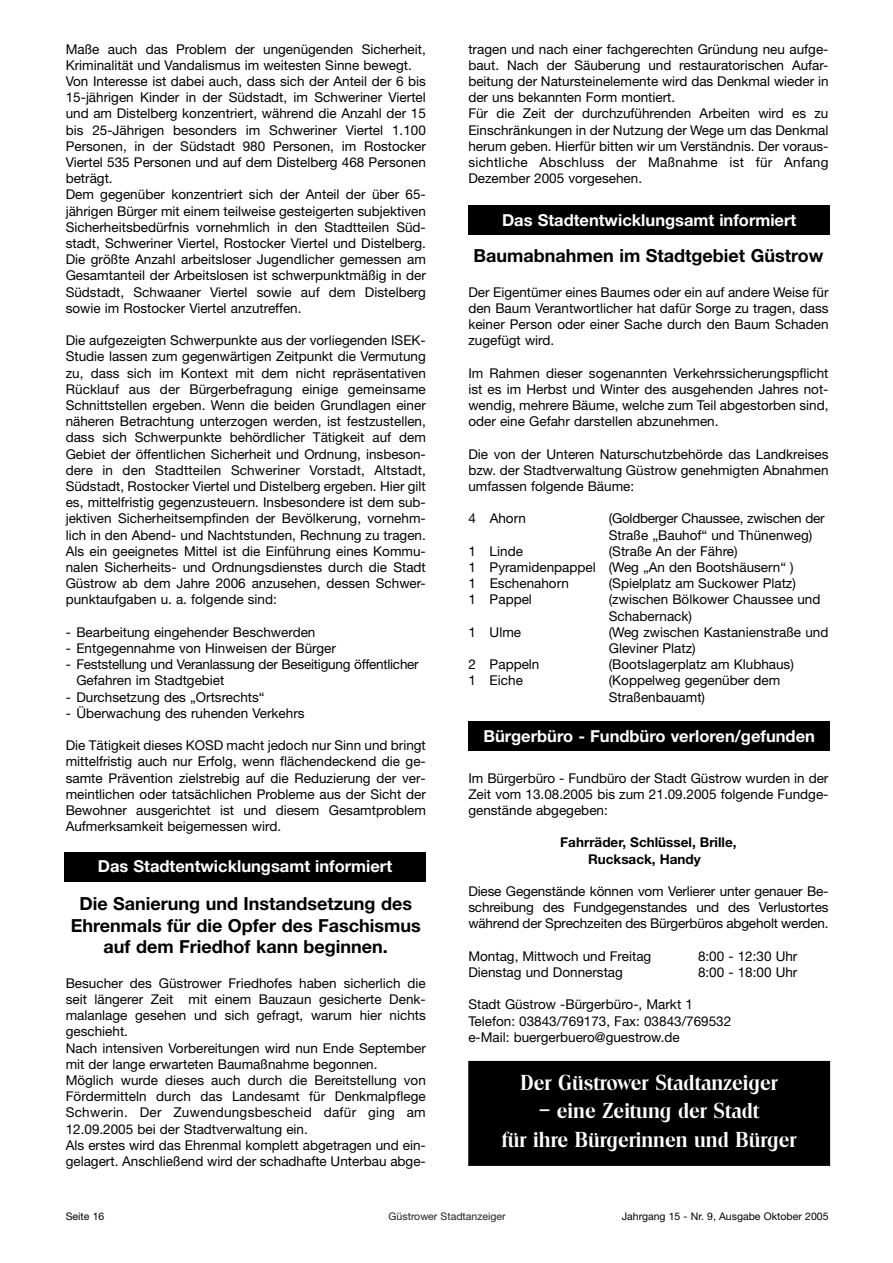
<style>
.page{position:relative;width:893px;height:1263px;background:#fff}
.page>*{position:absolute;margin:0;border:0;box-sizing:border-box;transform-origin:0 0}
.t1{font:600 21px/28.5px "Toledo";color:#fff;text-align:center}
.t2{font:700 18px/21.6px "Helvetica Neue";color:#000;text-align:center}
.t3{font:700 16.5px "Helvetica Neue";color:#fff}
.t4{font:13.5px/16.2px "Helvetica Neue";color:#000}
.t5{font:700 13.5px/16.2px "Helvetica Neue";color:#000;text-align:center}
.t6{font:10.5px "Helvetica Neue";color:#000}
.t7{font:10.5px "Helvetica Neue";color:#231f20}
</style>
<div class="page">
<div style="left:64px;top:852px;width:362px;height:29px;background:#000"></div>
<div style="left:468px;top:205px;width:362px;height:30px;background:#000"></div>
<div style="left:468px;top:721px;width:362px;height:30px;background:#000"></div>
<div style="left:469px;top:1062px;width:360px;height:103px;background:#000"></div>
<div style="left:468px;top:1061px;width:362px;height:105px;border:1px solid #000"></div>
<p class="t4" style="left:66px;top:42px;width:361px">Maße auch das Problem der ungenügenden Sicherheit, Kriminalität und Vandalismus im weitesten Sinne bewegt.<br>Von Interesse ist dabei auch, dass sich der Anteil der 6 bis 15-jährigen Kinder in der Südstadt, im Schweriner Viertel und am Distelberg konzentriert, während die Anzahl der 15 bis 25-Jährigen besonders im Schweriner Viertel 1.100<br>Personen, in der Südstadt 980 Personen, im Rostocker Viertel 535 Personen und auf dem Distelberg 468 Personen beträgt.<br>Dem gegenüber konzentriert sich der Anteil der über 65- jährigen Bürger mit einem teilweise gesteigerten subjektiven Sicherheitsbedürfnis vornehmlich in den Stadtteilen Süd&shy;stadt, Schweriner Viertel, Rostocker Viertel und Distelberg.<br>Die größte Anzahl arbeitsloser Jugendlicher gemessen am Gesamtanteil der Arbeitslosen ist schwerpunktmäßig in der Südstadt, Schwaaner Viertel sowie auf dem Distelberg sowie im Rostocker Viertel anzutreffen.</p>
<p class="t4" style="left:66px;top:334px;width:361px;text-align:justify">Die aufgezeigten Schwerpunkte aus der vorliegenden ISEK-Studie lassen zum gegenwärtigen Zeitpunkt die Vermutung zu, dass sich im Kontext mit dem nicht repräsentativen Rücklauf aus der Bürgerbefragung einige gemeinsame Schnittstellen ergeben. Wenn die beiden Grundlagen einer näheren Betrachtung unterzogen werden, ist festzustellen, dass sich Schwerpunkte behördlicher Tätigkeit auf dem Gebiet der öffentlichen Sicherheit und Ordnung, insbeson&shy;dere in den Stadtteilen Schweriner Vorstadt, Altstadt, Südstadt, Rostocker Viertel und Distelberg ergeben. Hier gilt es, mittelfristig gegenzusteuern. Insbesondere ist dem sub&shy;jektiven Sicherheitsempfinden der Bevölkerung, vornehm&shy;lich in den Abend- und Nachtstunden, Rechnung zu tragen.<br>Als ein geeignetes Mittel ist die Einführung eines Kommu&shy;nalen Sicherheits- und Ordnungsdienstes durch die Stadt Güstrow ab dem Jahre 2006 anzusehen, dessen Schwer&shy;punktaufgaben u. a. folgende sind:</p>
<p class="t4" style="left:66px;top:625px;width:251px">- Bearbeitung eingehender Beschwerden</p>
<p class="t4" style="left:66px;top:641px;width:271px">- Entgegennahme von Hinweisen der Bürger</p>
<p class="t4" style="left:76px;top:658px;width:344px;text-indent:-11px">- Feststellung und Veranlassung der Beseitigung öffentlicher<br>Gefahren im Stadtgebiet</p>
<p class="t4" style="left:66px;top:690px;width:200px">- Durchsetzung des „Ortsrechts“</p>
<p class="t4" style="left:66px;top:706px;width:240px">- Überwachung des ruhenden Verkehrs</p>
<p class="t4" style="left:66px;top:739px;width:361px;text-align:justify">Die Tätigkeit dieses KOSD macht jedoch nur Sinn und bringt mittelfristig auch nur Erfolg, wenn flächendeckend die ge&shy;samte Prävention zielstrebig auf die Reduzierung der ver&shy;meintlichen oder tatsächlichen Probleme aus der Sicht der Bewohner ausgerichtet ist und diesem Gesamtproblem Aufmerksamkeit beigemessen wird.</p>
<p class="t3" style="left:98px;top:861px;width:296px">Das Stadtentwicklungsamt informiert</p>
<h2 class="t2" style="left:71px;top:894px;width:352px">Die Sanierung und Instandsetzung des<br>Ehrenmals für die Opfer des Faschismus auf dem Friedhof kann beginnen.</h2>
<p class="t4" style="left:66px;top:976px;width:361px">Besucher des Güstrower Friedhofes haben sicherlich die seit längerer Zeit mit einem Bauzaun gesicherte Denk&shy;malanlage gesehen und sich gefragt, warum hier nichts geschieht.<br>Nach intensiven Vorbereitungen wird nun Ende September mit der lange erwarteten Baumaßnahme begonnen.<br>Möglich wurde dieses auch durch die Bereitstellung von Fördermitteln durch das Landesamt für Denkmalpflege Schwerin. Der Zuwendungsbescheid dafür ging am 12.09.2005 bei der Stadtverwaltung ein.<br>Als erstes wird das Ehrenmal komplett abgetragen und ein&shy;gelagert. Anschließend wird der schadhafte Unterbau abge-</p>
<p class="t4" style="left:468px;top:42px;width:361px">tragen und nach einer fachgerechten Gründung neu aufge&shy;baut. Nach der Säuberung und restauratorischen Aufar&shy;beitung der Natursteinelemente wird das Denkmal wieder in der uns bekannten Form montiert.<br>Für die Zeit der durchzuführenden Arbeiten wird es zu Einschränkungen in der Nutzung der Wege um das Denkmal herum geben. Hierfür bitten wir um Verständnis. Der voraus&shy;sichtliche Abschluss der Maßnahme ist für Anfang Dezember 2005 vorgesehen.</p>
<p class="t3" style="left:502px;top:214px;width:296px">Das Stadtentwicklungsamt informiert</p>
<h2 class="t2" style="left:473px;top:246px;width:351px">Baumabnahmen im Stadtgebiet Güstrow</h2>
<p class="t4" style="left:468px;top:285px;width:361px;text-align:justify">Der Eigentümer eines Baumes oder ein auf andere Weise für den Baum Verantwortlicher hat dafür Sorge zu tragen, dass keiner Person oder einer Sache durch den Baum Schaden zugefügt wird.</p>
<p class="t4" style="left:468px;top:366px;width:361px;text-align:justify">Im Rahmen dieser sogenannten Verkehrssicherungspflicht ist es im Herbst und Winter des ausgehenden Jahres not&shy;wendig, mehrere Bäume, welche zum Teil abgestorben sind, oder eine Gefahr darstellen abzunehmen.</p>
<p class="t4" style="left:468px;top:447px;width:361px;text-align:justify">Die von der Unteren Naturschutzbehörde das Landkreises bzw. der Stadtverwaltung Güstrow genehmigten Abnahmen umfassen folgende Bäume:</p>
<p class="t4" style="left:468px;top:512px;width:59px">4 Ahorn</p>
<p class="t4" style="left:608px;top:512px;width:217px">(Goldberger Chaussee, zwischen der<br>Straße „Bauhof“ und Thünenweg)</p>
<p class="t4" style="left:468px;top:544px;width:56px">1 Linde</p>
<p class="t4" style="left:468px;top:544px;width:327px;text-indent:140px">(Straße An der Fähre)<br>1 Pyramidenpappel (Weg „An den Bootshäusern“ )<br>1 Eschenahorn</p>
<p class="t4" style="left:608px;top:577px;width:189px">(Spielplatz am Suckower Platz)</p>
<p class="t4" style="left:468px;top:593px;width:65px">1 Pappel</p>
<p class="t4" style="left:608px;top:593px;width:213px">(zwischen Bölkower Chaussee und<br>Schabernack)</p>
<p class="t4" style="left:468px;top:625px;width:54px">1 Ulme</p>
<p class="t4" style="left:608px;top:625px;width:221px">(Weg zwischen Kastanienstraße und<br>Gleviner Platz)</p>
<p class="t4" style="left:468px;top:658px;width:73px">2 Pappeln</p>
<p class="t4" style="left:608px;top:658px;width:186px">(Bootslagerplatz am Klubhaus)</p>
<p class="t4" style="left:468px;top:674px;width:56px">1 Eiche</p>
<p class="t4" style="left:608px;top:674px;width:173px">(Koppelweg gegenüber dem<br>Straßenbauamt)</p>
<p class="t3" style="left:483px;top:730px;width:333px">Bürgerbüro - Fundbüro verloren/gefunden</p>
<p class="t4" style="left:468px;top:771px;width:361px;text-align:justify">Im Bürgerbüro - Fundbüro der Stadt Güstrow wurden in der Zeit vom 13.08.2005 bis zum 21.09.2005 folgende Fundge&shy;genstände abgegeben:</p>
<p class="t5" style="left:560px;top:836px;width:178px">Fahrräder, Schlüssel, Brille,<br>Rucksack, Handy</p>
<p class="t4" style="left:468px;top:884px;width:361px;text-align:justify">Diese Gegenstände können vom Verlierer unter genauer Be&shy;schreibung des Fundgegenstandes und des Verlustortes während der Sprechzeiten des Bürgerbüros abgeholt werden.</p>
<p class="t4" style="left:468px;top:949px;width:184px">Montag, Mittwoch und Freitag</p>
<p class="t4" style="left:698px;top:949px;width:101px">8:00 - 12:30 Uhr</p>
<p class="t4" style="left:468px;top:965px;width:156px">Dienstag und Donnerstag</p>
<p class="t4" style="left:698px;top:965px;width:101px">8:00 - 18:00 Uhr</p>
<p class="t4" style="left:468px;top:998px;width:264px">Stadt Güstrow -Bürgerbüro-, Markt 1<br>Telefon: 03843/769173, Fax: 03843/769532 e-Mail: buergerbuero@guestrow.de</p>
<h1 class="t1" style="left:520px;top:1070px;width:259px">Der Güstrower Stadtanzeiger</h1>
<h1 class="t1" style="left:502px;top:1098px;width:296px">– eine Zeitung der Stadt<br>für ihre Bürgerinnen und Bürger</h1>
<p class="t6" style="left:66px;top:1212px;width:40px">Seite 16</p>
<p class="t6" style="left:622px;top:1212px;width:208px">Jahrgang 15 - Nr. 9, Ausgabe Oktober 2005</p>
<p class="t7" style="left:388px;top:1212px;width:118px">Güstrower Stadtanzeiger</p>
</div>
